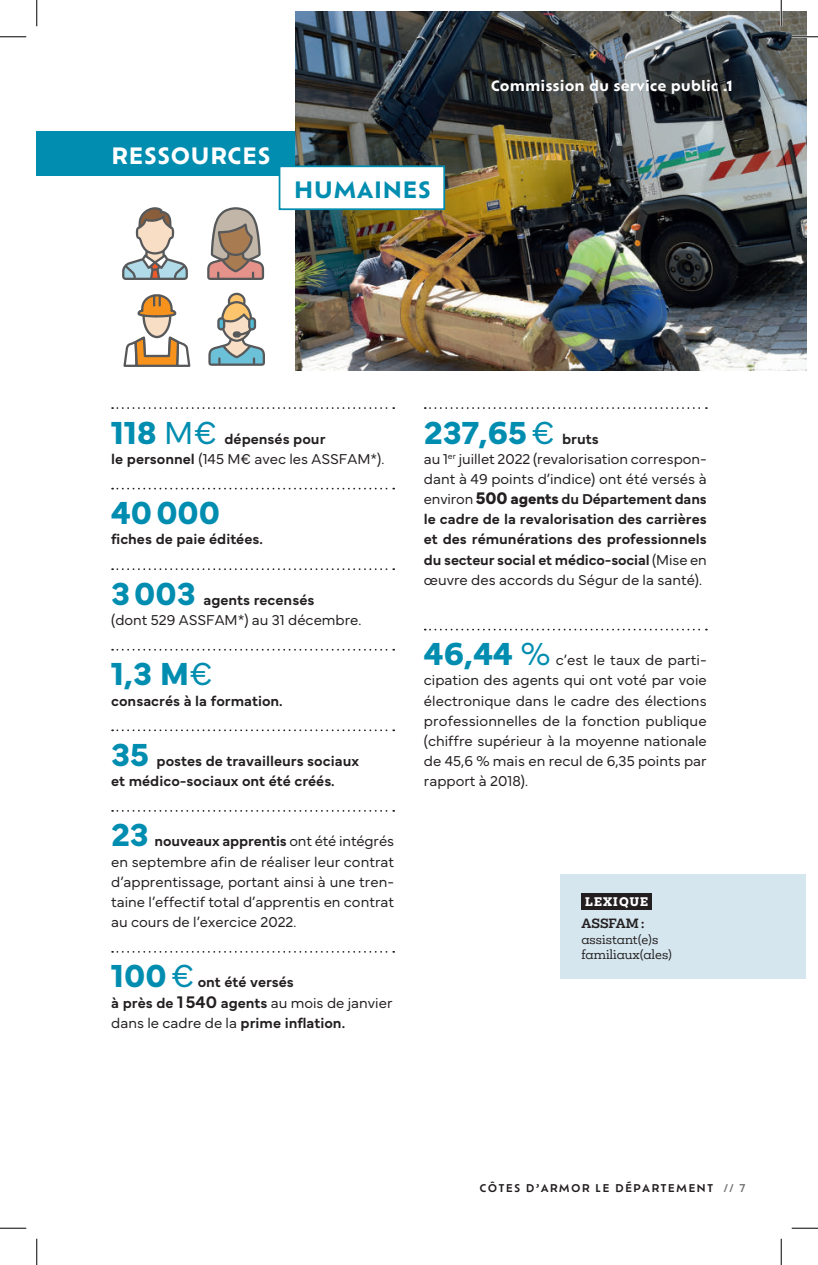
<style>
.page{position:relative;width:818px;height:1265px;background:#fff}
.page>*{position:absolute;margin:0;border:0;box-sizing:border-box;transform-origin:0 0}
.t1{font:700 33.25px "Mundial";color:#008db0}
.t2{font:700 22.05px "Ofelia Text";letter-spacing:.01em;color:#fff}
.t3{font:700 22.05px "Ofelia Text";letter-spacing:.01em;color:#008db0}
.t4{font:600 14.88px/20.1px "Mundial";color:#231f20}
.t5{font:300 14.88px/20.1px "Mundial";color:#231f20;text-align:justify}
.t6{font:700 14px "Ofelia Text";color:#fff}
.t7{font:12.25px/15.8px "Mokoko";color:#231f20}
.t8{font:700 12.25px "Mokoko";color:#231f20}
.t9{font:800 11.38px "Mokoko";letter-spacing:.1em;color:#fff}
.t10{font:600 10.5px "Ofelia Text";letter-spacing:.11em;color:#231f20}
.s1{font-weight:300}
.s2{font-weight:600}
.s3{font-size:17.5px}
.s4{font-weight:700;font-size:17.5px}
.s5{font-weight:700;font-size:15.75px}
.s6{font-weight:500;color:#6c6d70}
</style>
<div class="page">
<div style="left:560px;top:873px;width:246px;height:105px;background:#d5e6ee"></div>
<svg style="left:112px;top:407px;width:282px;height:2px"></svg>
<svg style="left:112px;top:487px;width:282px;height:2px"></svg>
<svg style="left:112px;top:568px;width:282px;height:2px"></svg>
<svg style="left:112px;top:648px;width:282px;height:2px"></svg>
<svg style="left:112px;top:729px;width:282px;height:2px"></svg>
<svg style="left:112px;top:810px;width:282px;height:1px"></svg>
<svg style="left:112px;top:951px;width:282px;height:1px"></svg>
<div style="left:581px;top:893px;width:71px;height:16px;background:#231f20"></div>
<svg style="left:425px;top:407px;width:282px;height:2px"></svg>
<svg style="left:425px;top:628px;width:282px;height:2px"></svg>
<img style="left:295px;top:12px;width:511px;height:358px">
<svg style="left:207px;top:207px;width:57px;height:73px"></svg>
<svg style="left:122px;top:207px;width:66px;height:73px"></svg>
<svg style="left:208px;top:293px;width:57px;height:73px"></svg>
<svg style="left:123px;top:294px;width:68px;height:73px"></svg>
<div style="left:37px;top:131px;width:258px;height:45px;background:#008db0"></div>
<div style="left:279px;top:166px;width:165px;height:43px;background:#fff"></div>
<div style="left:279px;top:165px;width:166px;height:45px;border:2px solid #008db0"></div>
<hr style="left:791px;top:36px;width:27px;height:2px;background:#fff">
<hr style="left:780px;top:0;width:2px;height:26px;background:#fff">
<svg style="left:0;top:36px;width:26px;height:1px"></svg>
<svg style="left:791px;top:36px;width:27px;height:1px"></svg>
<svg style="left:0;top:1227px;width:26px;height:1px"></svg>
<svg style="left:791px;top:1227px;width:27px;height:1px"></svg>
<svg style="left:36px;top:0;width:1px;height:26px"></svg>
<svg style="left:36px;top:1238px;width:1px;height:26px"></svg>
<svg style="left:781px;top:0;width:1px;height:26px"></svg>
<svg style="left:781px;top:1238px;width:1px;height:26px"></svg>
<h2 class="t2" style="left:111px;top:139px;width:161px">RESSOURCES</h2>
<h2 class="t3" style="left:294px;top:173px;width:139px">HUMAINES</h2>
<p class="t6" style="left:490px;top:75px;width:243px">Commission du service public .1</p>
<h1 class="t1" style="left:111px;top:406px;width:107px">118 <span class="s1">M€</span></h1>
<p class="t4" style="left:111px;top:427px;width:274px;text-indent:113px">dépensés pour<br>le personnel <span class="s1">(145 M€ avec les ASSFAM*).</span></p>
<h1 class="t1" style="left:111px;top:487px;width:110px">40000</h1>
<p class="t4" style="left:111px;top:528px;width:153px">fiches de paie éditées.</p>
<h1 class="t1" style="left:111px;top:567px;width:86px">3003</h1>
<p class="t4" style="left:203px;top:588px;width:112px">agents recensés</p>
<p class="t5" style="left:111px;top:608px;width:252px">(dont 529 ASSFAM*) au 31 décembre.</p>
<h1 class="t1" style="left:111px;top:648px;width:103px">1,3 M<span class="s1">€</span></h1>
<p class="t4" style="left:111px;top:689px;width:173px">consacrés à la formation.</p>
<h1 class="t1" style="left:111px;top:728px;width:39px">35</h1>
<p class="t4" style="left:111px;top:749px;width:249px;text-indent:45px">postes de travailleurs sociaux et médico-sociaux ont été créés.</p>
<h1 class="t1" style="left:111px;top:809px;width:39px">23</h1>
<p class="t5" style="left:111px;top:829px;width:284px;text-indent:43px"><span class="s2">nouveaux apprentis</span> ont été intégrés en septembre afin de réaliser leur contrat d’apprentissage, portant ainsi à une tren&shy;taine l’effectif total d’apprentis en contrat au cours de l’exercice 2022.</p>
<h1 class="t1" style="left:111px;top:949px;width:85px">100<span class="s1">€</span></h1>
<p class="t4" style="left:111px;top:970px;width:283px;text-indent:86px">ont été versés<br>à près de <span class="s3">1540</span> agents <span class="s1">au mois de janvier dans le cadre de la</span> prime inflation.</p>
<h1 class="t1" style="left:424px;top:406px;width:132px">237,65<span class="s1">€</span></h1>
<p class="t4" style="left:424px;top:427px;width:284px;text-indent:138px">bruts<br><span class="s1">au 1</span><sup>er</sup> <span class="s1">juillet 2022 (revalorisation correspon&shy;dant à 49 points d’indice) ont été versés à environ</span> <span class="s4">500</span> <span class="s5">agents</span> du Département dans le cadre de la revalorisation des carrières et des rémunérations des professionnels du secteur social et médico-social <span class="s1">(Mise en œuvre des accords du Ségur de la santé).</span></p>
<h1 class="t1" style="left:424px;top:627px;width:128px">46,44 <span class="s1">%</span></h1>
<p class="t5" style="left:424px;top:648px;width:284px;text-indent:132px">c’est le taux de parti&shy;cipation des agents qui ont voté par voie électronique dans le cadre des élections professionnelles de la fonction publique (chiffre supérieur à la moyenne nationale de 45,6 % mais en recul de 6,35 points par rapport à 2018).</p>
<p class="t9" style="left:585px;top:894px;width:65px">LEXIQUE</p>
<p class="t8" style="left:581px;top:914px;width:65px">ASSFAM :</p>
<p class="t7" style="left:581px;top:930px;width:92px">assistant(e)s familiaux(ales)</p>
<p class="t10" style="left:479px;top:1179px;width:268px">CÔTES D’ARMOR LE DÉPARTEMENT <span class="s6">// 7</span></p>
</div>
